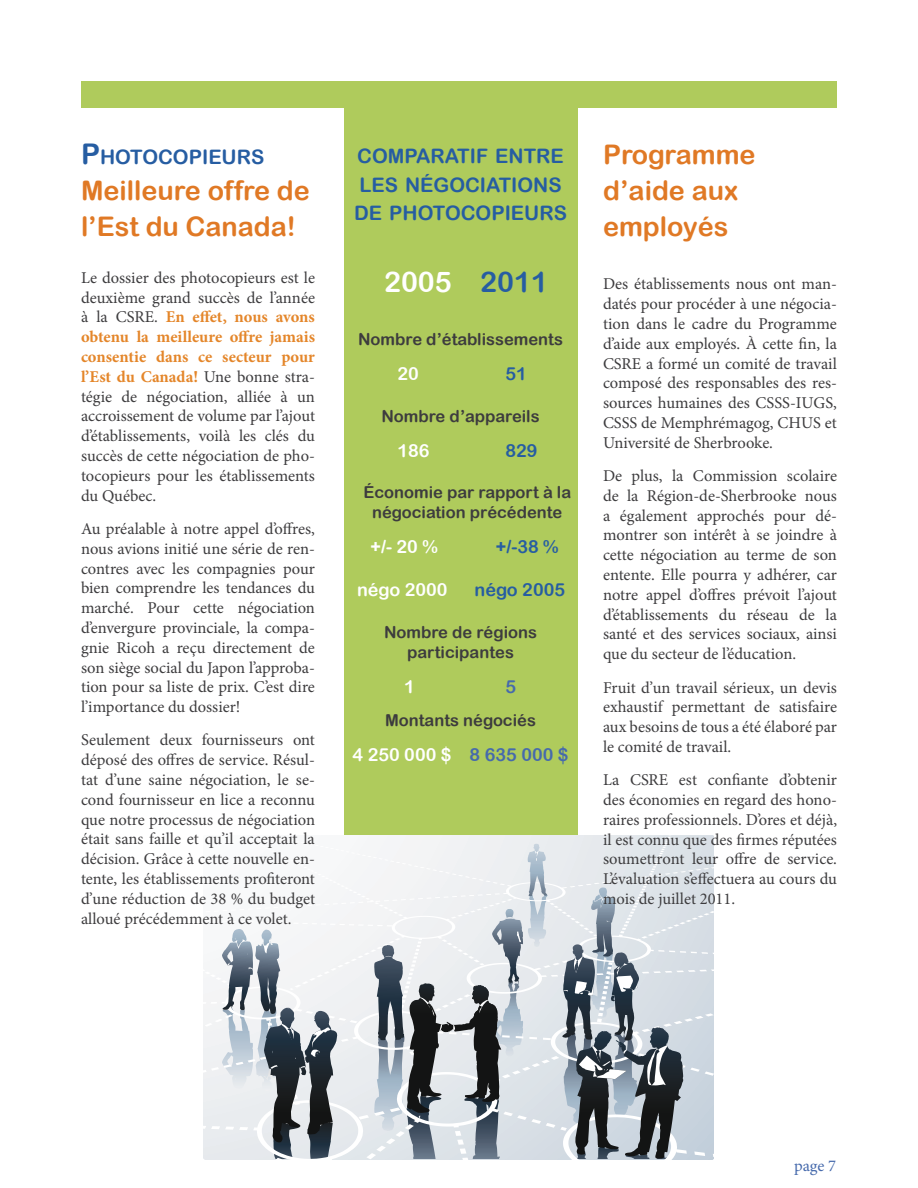
<style>
.page{position:relative;width:918px;height:1188px;background:#fff}
.page>*{position:absolute;margin:0;border:0;box-sizing:border-box;transform-origin:0 0}
.t1{font:28.5px "Arial Rounded MT Bold";color:#fff}
.t2{font:27px/36px "Arial Rounded MT Bold";color:#e07925}
.t3{font:19.95px/28.5px "Arial Rounded MT Bold";color:#265da2}
.t4{font:18px "Arial Rounded MT Bold";color:#fff}
.t5{font:18px "Arial Rounded MT Bold";color:#265da2}
.t6{font:18px "Arial Rounded MT Bold";color:#466aac}
.t7{font:16.5px/19.8px "Minion Pro";color:#3d3c3e;text-align:justify}
.t8{font:16.5px/19.8px "Arial Rounded MT Bold";color:#3d3c3e;text-align:center}
.t9{font:16.5px "Minion Pro";color:#466aac}
.s1{font-size:28.5px}
.s2{font-weight:700;color:#e4862a}
.s3{color:#265da2}
.s4{color:#466aac}
</style>
<div class="page">
<div style="left:344px;top:94px;width:234px;height:858px;background:#afcb5c"></div>
<svg style="left:204px;top:836px;width:510px;height:323px"></svg>
<svg style="left:222px;top:929px;width:116px;height:230px"></svg>
<svg style="left:562px;top:887px;width:106px;height:272px;background:#98a0a8"></svg>
<svg style="left:374px;top:844px;width:174px;height:315px;background:#bfc4c9"></svg>
<div style="left:82px;top:82px;width:754px;height:25px;background:#afcb5c"></div>
<div style="left:81px;top:81px;width:756px;height:27px;border:2px solid #afcb5c"></div>
<p class="t3" style="left:81px;top:142px;width:185px"><span class="s1">P</span>HOTOCOPIEURS</p>
<h2 class="t2" style="left:81px;top:172px;width:230px">Meilleure offre de l’Est du Canada!</h2>
<p class="t7" style="left:81px;top:269px;width:236px">Le dossier des photocopieurs est le deuxième grand succès de l’année à la CSRE. <span class="s2">En effet, nous avons obtenu la meilleure offre jamais consentie dans ce secteur pour l’Est du Canada!</span> Une bonne stra&shy;tégie de négociation, alliée à un accroissement de volume par l’ajout d’établissements, voilà les clés du succès de cette négociation de pho&shy;tocopieurs pour les établissements du Québec.</p>
<p class="t7" style="left:81px;top:520px;width:235px">Au préalable à notre appel d’offres, nous avions initié une série de ren&shy;contres avec les compagnies pour bien comprendre les tendances du marché. Pour cette négociation d’envergure provinciale, la compa&shy;gnie Ricoh a reçu directement de son siège social du Japon l’approba&shy;tion pour sa liste de prix. C’est dire l’importance du dossier!</p>
<p class="t7" style="left:81px;top:732px;width:236px">Seulement deux fournisseurs ont déposé des offres de service. Résul&shy;tat d’une saine négociation, le se&shy;cond fournisseur en lice a reconnu que notre processus de négociation était sans faille et qu’il acceptait la décision. Grâce à cette nouvelle en&shy;tente, les établissements profiteront d’une réduction de 38 % du budget alloué précédemment à ce volet.</p>
<p class="t3" style="left:354px;top:142px;width:214px">COMPARATIF ENTRE<br>LES NÉGOCIATIONS<br>DE PHOTOCOPIEURS</p>
<h1 class="t1" style="left:384px;top:265px;width:165px">2005 <span class="s3">2011</span></h1>
<p class="t8" style="left:358px;top:329px;width:206px">Nombre d’établissements</p>
<p class="t4" style="left:398px;top:363px;width:23px">20</p>
<p class="t5" style="left:506px;top:363px;width:23px">51</p>
<p class="t8" style="left:381px;top:406px;width:160px">Nombre d’appareils</p>
<p class="t4" style="left:398px;top:440px;width:34px">186</p>
<p class="t5" style="left:506px;top:440px;width:34px">829</p>
<p class="t8" style="left:363px;top:482px;width:209px">Économie par rapport à la négociation précédente</p>
<p class="t4" style="left:371px;top:536px;width:69px">+/- 20 %</p>
<p class="t5" style="left:496px;top:536px;width:64px">+/-38 %</p>
<p class="t4" style="left:357px;top:579px;width:92px">négo 2000</p>
<p class="t5" style="left:475px;top:579px;width:92px">négo 2005</p>
<p class="t8" style="left:384px;top:622px;width:155px">Nombre de régions participantes</p>
<p class="t4" style="left:404px;top:676px;width:12px">1</p>
<p class="t6" style="left:506px;top:676px;width:12px">5</p>
<p class="t8" style="left:385px;top:710px;width:152px">Montants négociés</p>
<p class="t4" style="left:353px;top:744px;width:218px">4 250 000 $ <span class="s4">8 635 000 $</span></p>
<h2 class="t2" style="left:603px;top:136px;width:154px">Programme d’aide aux employés</h2>
<p class="t7" style="left:603px;top:276px;width:236px">Des établissements nous ont man&shy;datés pour procéder à une négocia&shy;tion dans le cadre du Programme d’aide aux employés. À cette fin, la CSRE a formé un comité de travail composé des responsables des res&shy;sources humaines des CSSS-IUGS, CSSS de Memphrémagog, CHUS et Université de Sherbrooke.</p>
<p class="t7" style="left:603px;top:467px;width:236px">De plus, la Commission scolaire de la Région-de-Sherbrooke nous a également approchés pour dé&shy;montrer son intérêt à se joindre à cette négociation au terme de son entente. Elle pourra y adhérer, car notre appel d’offres prévoit l’ajout d’établissements du réseau de la santé et des services sociaux, ainsi que du secteur de l’éducation.</p>
<p class="t7" style="left:603px;top:679px;width:236px">Fruit d’un travail sérieux, un devis exhaustif permettant de satisfaire aux besoins de tous a été élaboré par le comité de travail.</p>
<p class="t7" style="left:603px;top:771px;width:236px">La CSRE est confiante d’obtenir des économies en regard des hono&shy;raires professionnels. D’ores et déjà, il est connu que des firmes réputées soumettront leur offre de service.<br>L’évaluation s’effectuera au cours du mois de juillet 2011.</p>
<p class="t9" style="left:794px;top:1159px;width:44px">page 7</p>
</div>
